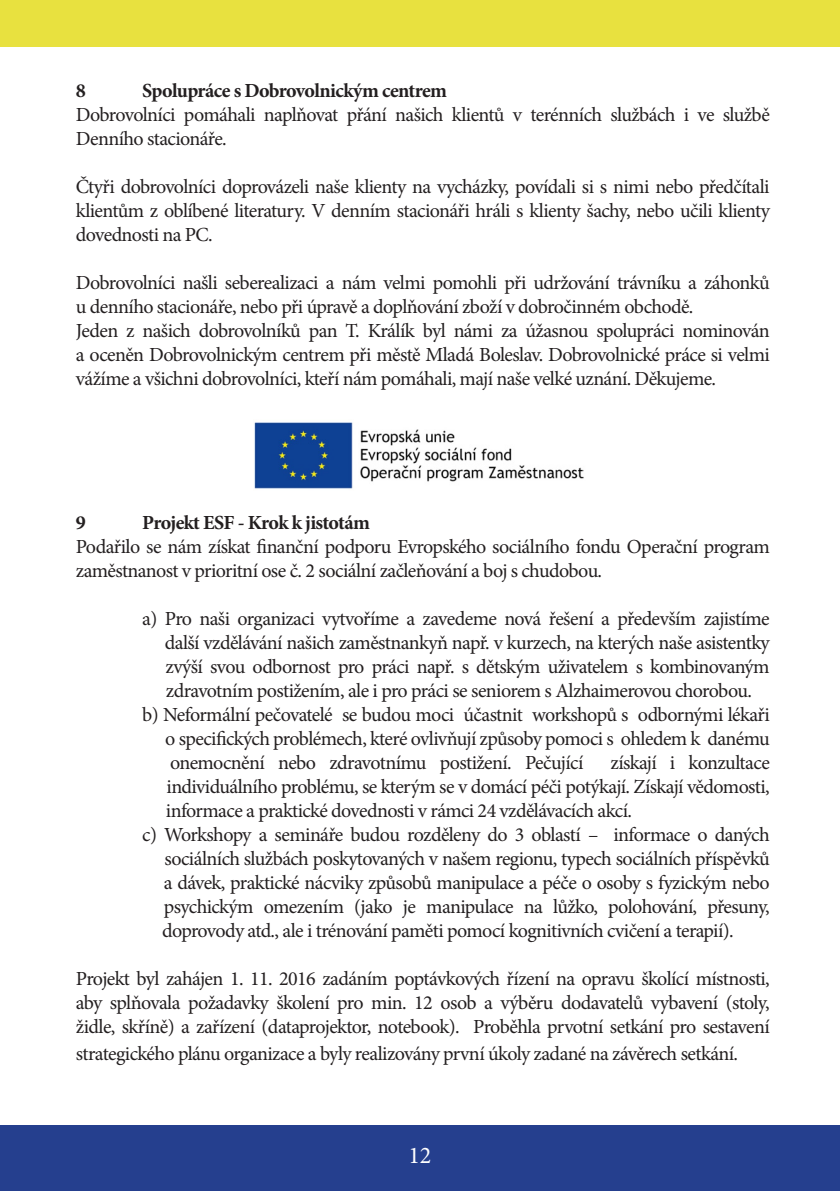
<style>
.page{position:relative;width:840px;height:1191px;background:#fff}
.page>*{position:absolute;margin:0;border:0;box-sizing:border-box;transform-origin:0 0}
.t1{font:24px "Minion Pro";color:#fff}
.t2{font:20px/24px "Minion Pro";letter-spacing:-.03em;color:#231f20}
.t3{font:700 20px "Minion Pro";letter-spacing:-.035em;color:#231f20}
</style>
<div class="page">
<div style="left:0;top:1125px;width:839px;height:66px;background:#253f8e"></div>
<div style="left:0;top:0;width:839px;height:47px;background:#e8e13f"></div>
<img style="left:254px;top:422px;width:330px;height:67px">
<p class="t3" style="left:76px;top:76px;width:11px">8</p>
<p class="t3" style="left:142px;top:76px;width:306px">Spolupráce s Dobrovolnickým centrem</p>
<p class="t2" style="left:76px;top:102px;width:695px">Dobrovolníci pomáhali naplňovat přání našich klientů v terénních službách i ve službě<br>Denního stacionáře.</p>
<p class="t2" style="left:76px;top:174px;width:695px;text-align:justify">Čtyři dobrovolníci doprovázeli naše klienty na vycházky, povídali si s nimi nebo předčítali klientům z oblíbené literatury. V denním stacionáři hráli s klienty šachy, nebo učili klienty dovednosti na PC.</p>
<p class="t2" style="left:76px;top:270px;width:695px">Dobrovolníci našli seberealizaci a nám velmi pomohli při udržování trávníku a záhonků u denního stacionáře, nebo při úpravě a doplňování zboží v dobročinném obchodě.<br>Jeden z našich dobrovolníků pan T. Králík byl námi za úžasnou spolupráci nominován a oceněn Dobrovolnickým centrem při městě Mladá Boleslav. Dobrovolnické práce si velmi vážíme a všichni dobrovolníci, kteří nám pomáhali, mají naše velké uznání. Děkujeme.</p>
<p class="t3" style="left:76px;top:508px;width:11px">9</p>
<p class="t3" style="left:142px;top:508px;width:229px">Projekt ESF - Krok k jistotám</p>
<p class="t2" style="left:76px;top:534px;width:695px">Podařilo se nám získat finanční podporu Evropského sociálního fondu Operační program zaměstnanost v prioritní ose č. 2 sociální začleňování a boj s chudobou.</p>
<p class="t2" style="left:142px;top:606px;width:628px">a) Pro naši organizaci vytvoříme a zavedeme nová řešení a především zajistíme</p>
<p class="t2" style="left:165px;top:630px;width:606px">další vzdělávání našich zaměstnankyň např. v kurzech, na kterých naše asistentky</p>
<p class="t2" style="left:165px;top:654px;width:605px">zvýší svou odbornost pro práci např. s dětským uživatelem s kombinovaným</p>
<p class="t2" style="left:166px;top:678px;width:587px">zdravotním postižením, ale i pro práci se seniorem s Alzhaimerovou chorobou.</p>
<p class="t2" style="left:142px;top:702px;width:628px">b) Neformální pečovatelé se budou moci účastnit workshopů s odbornými lékaři</p>
<p class="t2" style="left:165px;top:726px;width:605px">o specifických problémech, které ovlivňují způsoby pomoci s ohledem k danému</p>
<p class="t2" style="left:170px;top:750px;width:414px">onemocnění nebo zdravotnímu postižení. Pečující</p>
<p class="t2" style="left:610px;top:750px;width:161px">získají i konzultace</p>
<p class="t2" style="left:166px;top:774px;width:604px">individuálního problému, se kterým se v domácí péči potýkají. Získají vědomosti,</p>
<p class="t2" style="left:166px;top:798px;width:467px">informace a praktické dovednosti v rámci 24 vzdělávacích akcí.</p>
<p class="t2" style="left:142px;top:822px;width:628px">c) Workshopy a semináře budou rozděleny do 3 oblastí – informace o daných</p>
<p class="t2" style="left:164px;top:846px;width:606px">sociálních službách poskytovaných v našem regionu, typech sociálních příspěvků</p>
<p class="t2" style="left:164px;top:870px;width:607px">a dávek, praktické nácviky způsobů manipulace a péče o osoby s fyzickým nebo</p>
<p class="t2" style="left:164px;top:894px;width:607px">psychickým omezením (jako je manipulace na lůžko, polohování, přesuny,</p>
<p class="t2" style="left:162px;top:918px;width:573px">doprovody atd., ale i trénování paměti pomocí kognitivních cvičení a terapií).</p>
<p class="t2" style="left:76px;top:966px;width:695px;text-align:justify">Projekt byl zahájen 1. 11. 2016 zadáním poptávkových řízení na opravu školící místnosti, aby splňovala požadavky školení pro min. 12 osob a výběru dodavatelů vybavení (stoly, židle, skříně) a zařízení (dataprojektor, notebook). Proběhla prvotní setkání pro sestavení</p>
<p class="t2" style="left:76px;top:1041px;width:663px">strategického plánu organizace a byly realizovány první úkoly zadané na závěrech setkání.</p>
<p class="t1" style="left:408px;top:1139px;width:25px">12</p>
</div>
